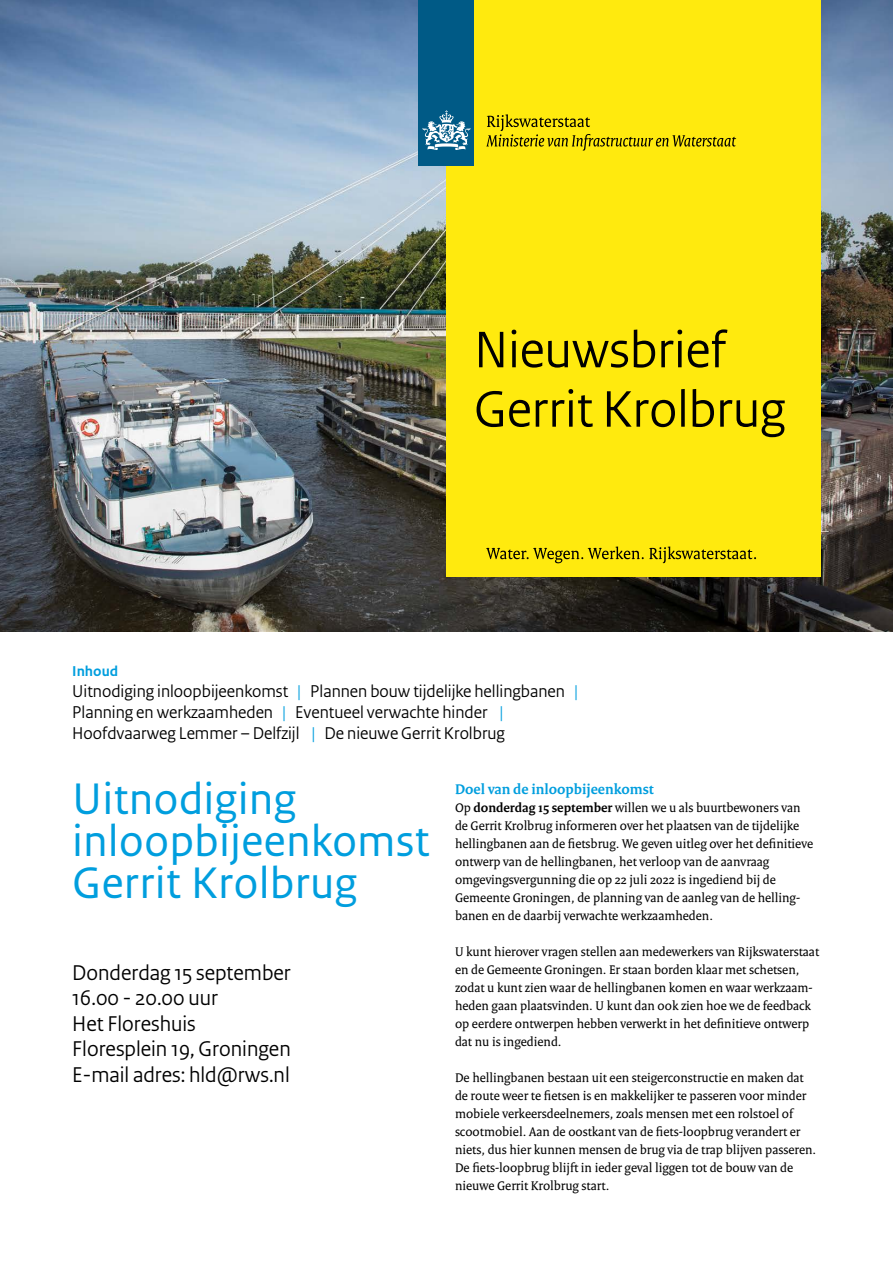
<style>
.page{position:relative;width:893px;height:1263px;background:#fff}
.page>*{position:absolute;margin:0;border:0;box-sizing:border-box;transform-origin:0 0}
.t1{font:54px/59.4px "Rijksoverheid Sans Heading";color:#000}
.t2{font:46.5px/42px "Rijksoverheid Sans Text";color:#009ede}
.t3{font:22.5px/25.5px "Rijksoverheid Sans Heading";color:#000}
.t4{font:18px/21px "Rijksoverheid Sans Heading";color:#000}
.t5{font:700 15px "Rijksoverheid Serif";color:#009ede}
.t6{font:700 15px "Rijksoverheid Sans Text";color:#009ede}
.t7{font:13.5px/18px "Rijksoverheid Serif";color:#000}
.s1{color:#009ede}
.s2{font-weight:700}
</style>
<div class="page">
<img style="left:0;top:0;width:893px;height:632px">
<div style="left:446px;top:0;width:375px;height:576px;background:#ffea0e"></div>
<div style="left:419px;top:0;width:55px;height:166px;background:#005a86"></div>
<svg style="left:423px;top:110px;width:47px;height:40px"></svg>
<svg style="left:486px;top:114px;width:250px;height:37px"></svg>
<svg style="left:486px;top:547px;width:270px;height:16px"></svg>
<h1 class="t1" style="left:474px;top:321px;width:313px">Nieuwsbrief<br>Gerrit Krolbrug</h1>
<p class="t6" style="left:72px;top:662px;width:47px">Inhoud</p>
<h3 class="t4" style="left:72px;top:681px;width:507px">Uitnodiging inloopbijeenkomst <span class="s1">|</span> Plannen bouw tijdelijke hellingbanen <span class="s1">|<br></span>Planning en werkzaamheden <span class="s1">|</span> Eventueel verwachte hinder <span class="s1">|<br></span>Hoofdvaarweg Lemmer – Delfzijl <span class="s1">|</span> De nieuwe Gerrit Krolbrug</h3>
<h2 class="t2" style="left:72px;top:778px;width:359px">Uitnodiging inloopbijeenkomst<br>Gerrit Krolbrug</h2>
<h3 class="t3" style="left:72px;top:960px;width:220px">Donderdag 15 september<br>16.00 - 20.00 uur<br>Het Floreshuis<br>Floresplein 19, Groningen<br>E-mail adres: hld@rws.nl</h3>
<p class="t5" style="left:455px;top:780px;width:200px">Doel van de inloopbijeenkomst</p>
<p class="t7" style="left:455px;top:798px;width:360px">Op <span class="s2">donderdag 15 september</span> willen we u als buurtbewoners van de Gerrit Krolbrug informeren over het plaatsen van de tijdelijke hellingbanen aan de fietsbrug. We geven uitleg over het definitieve ontwerp van de hellingbanen, het verloop van de aanvraag omgevingsvergunning die op 22 juli 2022 is ingediend bij de Gemeente Groningen, de planning van de aanleg van de helling&shy;banen en de daarbij verwachte werkzaamheden.</p>
<p class="t7" style="left:455px;top:942px;width:366px">U kunt hierover vragen stellen aan medewerkers van Rijkswaterstaat en de Gemeente Groningen. Er staan borden klaar met schetsen, zodat u kunt zien waar de hellingbanen komen en waar werkzaam&shy;heden gaan plaatsvinden. U kunt dan ook zien hoe we de feedback op eerdere ontwerpen hebben verwerkt in het definitieve ontwerp dat nu is ingediend.</p>
<p class="t7" style="left:455px;top:1068px;width:363px">De hellingbanen bestaan uit een steigerconstructie en maken dat de route weer te fietsen is en makkelijker te passeren voor minder mobiele verkeersdeelnemers, zoals mensen met een rolstoel of scootmobiel. Aan de oostkant van de fiets-loopbrug verandert er niets, dus hier kunnen mensen de brug via de trap blijven passeren.<br>De fiets-loopbrug blijft in ieder geval liggen tot de bouw van de nieuwe Gerrit Krolbrug start.</p>
</div>
